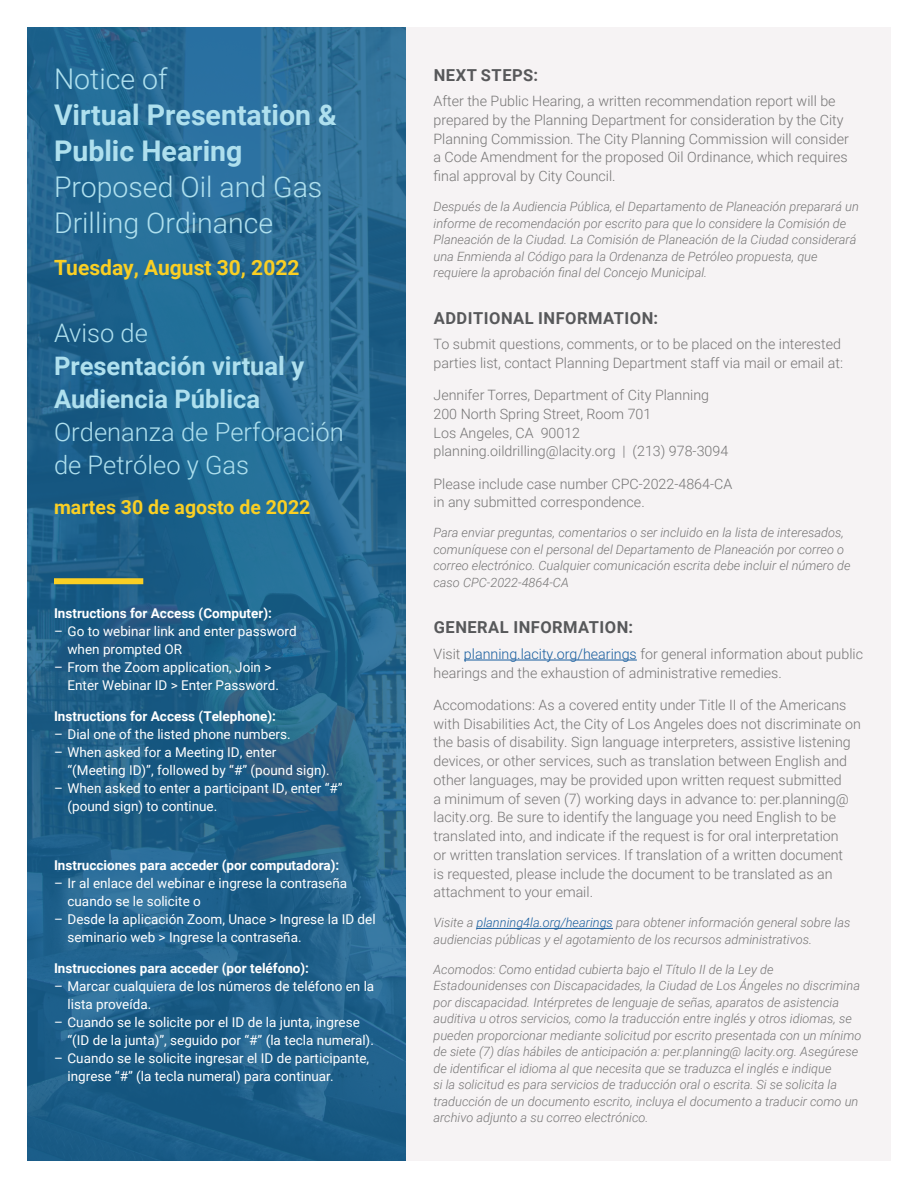
<style>
.page{position:relative;width:918px;height:1188px;background:#fff}
.page>*{position:absolute;margin:0;border:0;box-sizing:border-box;transform-origin:0 0}
.t1{font:700 28.5px/36px "Roboto";color:#afe0ee}
.t2{font:300 28.5px/36px "Roboto";color:#afe0ee}
.t3{font:700 25.5px/33px "Roboto";color:#afe0ee}
.t4{font:300 25.5px/33px "Roboto";color:#afe0ee}
.t5{font:700 21px "Roboto";color:#facf24}
.t6{font:700 19.5px "Roboto";color:#facf24}
.Header2{font:700 16.5px "Roboto";letter-spacing:.03em;color:#57585a}
.Body{font:300 14.25px/18.8px "Roboto";color:#767575}
.t7{font:13.5px/18px "Roboto";color:#fff}
.Instructions_Bold{font:700 13.5px "Roboto";color:#fff}
.Body-2{font:italic 300 12.75px/16.5px "Roboto";color:#767575}
.s1{font-weight:300}
.s2{color:#175d9e}
</style>
<div class="page">
<svg style="left:27px;top:27px;width:380px;height:1134px;background:#23658e"></svg>
<div style="left:407px;top:27px;width:484px;height:1134px;background:#f6f3f4"></div>
<div style="left:54px;top:578px;width:89px;height:6px;background:#facf24"></div>
<hr style="left:464px;top:660px;width:173px;height:1px;background:#175d9e">
<hr style="left:477px;top:928px;width:136px;height:1px;background:#175d9e">
<p class="t1" style="left:54px;top:60px;width:284px"><span class="s1">Notice of<br></span>Virtual Presentation &amp;<br>Public Hearing</p>
<p class="t2" style="left:54px;top:168px;width:270px">Proposed Oil and Gas<br>Drilling Ordinance</p>
<p class="t5" style="left:54px;top:253px;width:247px">Tuesday, August 30, 2022</p>
<p class="t3" style="left:54px;top:315px;width:252px"><span class="s1">Aviso de<br></span>Presentación virtual y<br>Audiencia Pública</p>
<p class="t4" style="left:54px;top:414px;width:291px">Ordenanza de Perforación de Petróleo y Gas</p>
<p class="t6" style="left:54px;top:494px;width:258px">martes 30 de agosto de 2022</p>
<p class="Instructions_Bold" style="left:54px;top:604px;width:220px">Instructions for Access (Computer):</p>
<p class="t7" style="left:68px;top:622px;width:231px;text-indent:-14px">– Go to webinar link and enter password when prompted OR</p>
<p class="t7" style="left:68px;top:658px;width:213px;text-indent:-14px">– From the Zoom application, Join &gt;<br>Enter Webinar ID &gt; Enter Password.</p>
<p class="Instructions_Bold" style="left:54px;top:707px;width:224px">Instructions for Access (Telephone):</p>
<p class="t7" style="left:54px;top:725px;width:238px">– Dial one of the listed phone numbers.</p>
<p class="t7" style="left:68px;top:743px;width:264px;text-indent:-14px">– When asked for a Meeting ID, enter “(Meeting ID)”, followed by “#” (pound sign).</p>
<p class="t7" style="left:68px;top:779px;width:277px;text-indent:-14px">– When asked to enter a participant ID, enter “#” (pound sign) to continue.</p>
<p class="Instructions_Bold" style="left:54px;top:856px;width:287px">Instrucciones para acceder (por computadora):</p>
<p class="t7" style="left:68px;top:874px;width:281px;text-indent:-14px">– Ir al enlace del webinar e ingrese la contraseña cuando se le solicite o</p>
<p class="t7" style="left:68px;top:910px;width:310px;text-indent:-14px">– Desde la aplicación Zoom, Unace &gt; Ingrese la ID del seminario web &gt; Ingrese la contraseña.</p>
<p class="Instructions_Bold" style="left:54px;top:959px;width:257px">Instrucciones para acceder (por teléfono):</p>
<p class="t7" style="left:68px;top:977px;width:308px;text-indent:-14px">– Marcar cualquiera de los números de teléfono en la lista proveída.</p>
<p class="t7" style="left:68px;top:1013px;width:308px;text-indent:-14px">– Cuando se le solicite por el ID de la junta, ingrese “(ID de la junta)”, seguido por “#” (la tecla numeral).</p>
<p class="t7" style="left:68px;top:1049px;width:303px;text-indent:-14px">– Cuando se le solicite ingresar el ID de participante, ingrese “#” (la tecla numeral) para continuar.</p>
<p class="Header2" style="left:434px;top:63px;width:106px">NEXT STEPS:</p>
<p class="Body" style="left:434px;top:91px;width:417px">After the Public Hearing, a written recommendation report will be prepared by the Planning Department for consideration by the City Planning Commission. The City Planning Commission will consider a Code Amendment for the proposed Oil Ordinance, which requires final approval by City Council.</p>
<p class="Body-2" style="left:434px;top:198px;width:427px">Después de la Audiencia Pública, el Departamento de Planeación preparará un informe de recomendación por escrito para que lo considere la Comisión de Planeación de la Ciudad. La Comisión de Planeación de la Ciudad considerará una Enmienda al Código para la Ordenanza de Petróleo propuesta, que requiere la aprobación final del Concejo Municipal.</p>
<p class="Header2" style="left:434px;top:306px;width:226px">ADDITIONAL INFORMATION:</p>
<p class="Body" style="left:434px;top:334px;width:411px">To submit questions, comments, or to be placed on the interested parties list, contact Planning Department staff via mail or email at:</p>
<p class="Body" style="left:434px;top:385px;width:296px">Jennifer Torres, Department of City Planning 200 North Spring Street, Room 701<br>Los Angeles, CA 90012 planning.oildrilling@lacity.org | (213) 978-3094</p>
<p class="Body" style="left:434px;top:474px;width:300px">Please include case number CPC-2022-4864-CA in any submitted correspondence.</p>
<p class="Body-2" style="left:434px;top:524px;width:418px">Para enviar preguntas, comentarios o ser incluido en la lista de interesados, comuníquese con el personal del Departamento de Planeación por correo o correo electrónico. Cualquier comunicación escrita debe incluir el número de caso CPC-2022-4864-CA</p>
<p class="Header2" style="left:434px;top:616px;width:201px">GENERAL INFORMATION:</p>
<p class="Body" style="left:434px;top:644px;width:431px">Visit <span class="s2">planning.lacity.org/hearings</span> for general information about public hearings and the exhaustion of administrative remedies.</p>
<p class="Body" style="left:434px;top:695px;width:429px">Accomodations: As a covered entity under Title II of the Americans with Disabilities Act, the City of Los Angeles does not discriminate on the basis of disability. Sign language interpreters, assistive listening devices, or other services, such as translation between English and other languages, may be provided upon written request submitted<br>a minimum of seven (7) working days in advance to: per.planning@ lacity.org. Be sure to identify the language you need English to be translated into, and indicate if the request is for oral interpretation<br>or written translation services. If translation of a written document<br>is requested, please include the document to be translated as an attachment to your email.</p>
<p class="Body-2" style="left:434px;top:914px;width:418px">Visite a <span class="s2">planning4la.org/hearings</span> para obtener información general sobre las audiencias públicas y el agotamiento de los recursos administrativos.</p>
<p class="Body-2" style="left:434px;top:961px;width:429px">Acomodos: Como entidad cubierta bajo el Título II de la Ley de Estadounidenses con Discapacidades, la Ciudad de Los Ángeles no discrimina por discapacidad. Intérpretes de lenguaje de señas, aparatos de asistencia auditiva u otros servicios, como la traducción entre inglés y otros idiomas, se pueden proporcionar mediante solicitud por escrito presentada con un mínimo de siete (7) días hábiles de anticipación a: per.planning@ lacity.org. Asegúrese de identificar el idioma al que necesita que se traduzca el inglés e indique<br>si la solicitud es para servicios de traducción oral o escrita. Si se solicita la traducción de un documento escrito, incluya el documento a traducir como un archivo adjunto a su correo electrónico.</p>
</div>
